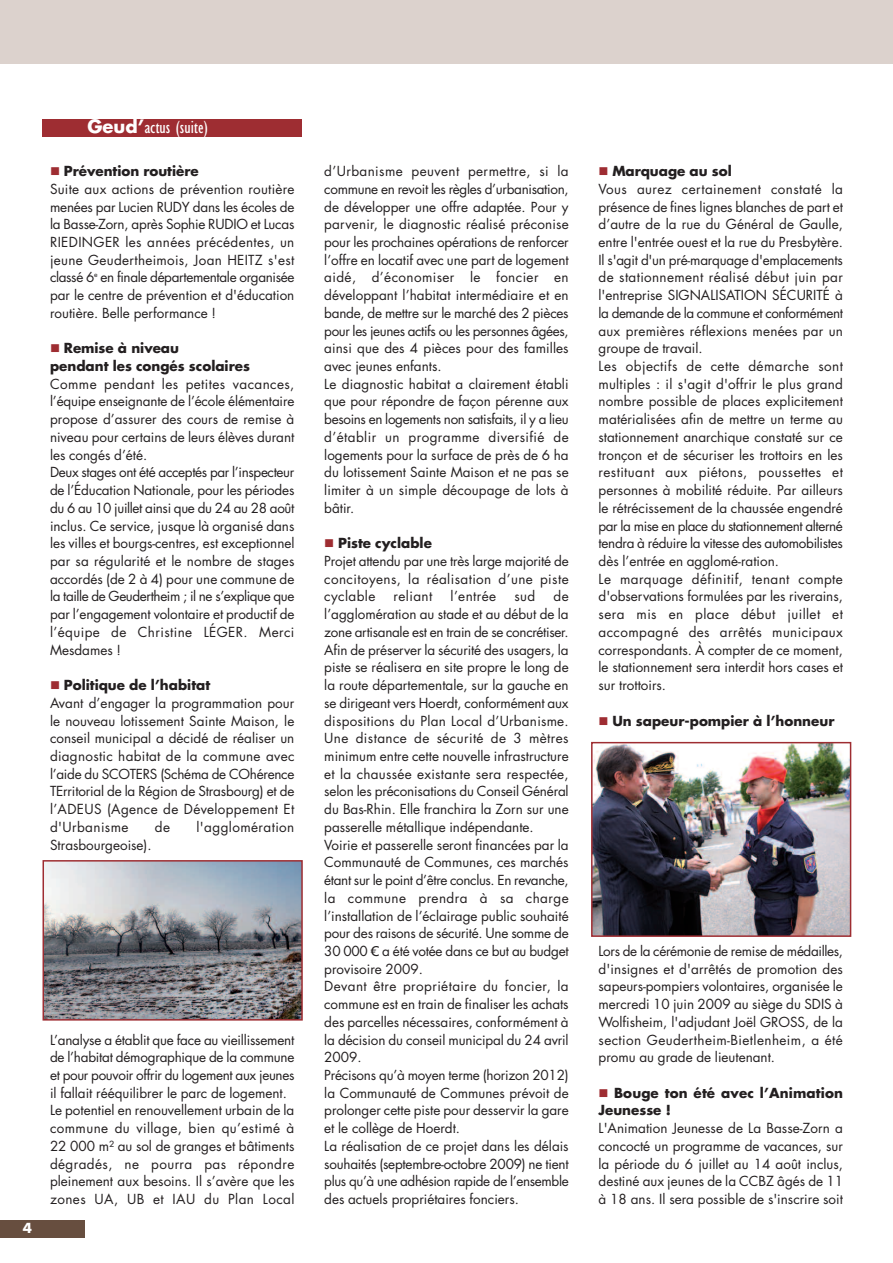
<style>
.page{position:relative;width:893px;height:1263px;background:#fff}
.page>*{position:absolute;margin:0;border:0;box-sizing:border-box;transform-origin:0 0}
.t1{font:condensed 18px "Gill Sans";color:#fff}
.t2{font:13.5px/17.7px "Futura";color:#231f20}
.t3{font:700 13.5px/17.7px "Futura";color:#231f20}
.t4{font:13.5px "Futura";letter-spacing:.03em;color:#231f20}
.t5{font:700 13.5px "Futura";color:#fff}
.s1{font-family:"Futura";font-weight:700;font-stretch:normal}
.s2{font-family:"Verdana"}
</style>
<div class="page">
<div style="left:0;top:0;width:893px;height:64px;background:#dcd2cd"></div>
<div style="left:43px;top:119px;width:259px;height:18px;background:#9e2d32"></div>
<div style="left:0;top:1220px;width:85px;height:17px;background:#674e3f"></div>
<img style="left:46px;top:863px;width:254px;height:154px">
<div style="left:43px;top:860px;width:260px;height:160px;border:2px solid #9e2d32"></div>
<img style="left:594px;top:745px;width:254px;height:189px">
<div style="left:591px;top:742px;width:260px;height:195px;border:2px solid #9e2d32"></div>
<h1 class="t1" style="left:87px;top:121px;width:122px"><span class="s1">Geud’</span>actus (suite)</h1>
<p class="t3" style="left:64px;top:163px;width:136px">Prévention routière</p>
<p class="t2" style="left:50px;top:181px;width:246px;text-align:justify">Suite aux actions de prévention routière menées par Lucien RUDY dans les écoles de la Basse-Zorn, après Sophie RUDIO et Lucas RIEDINGER les années précédentes, un jeune Geudertheimois, Joan HEITZ s'est classé 6<sup>e</sup> en finale départementale organisée par le centre de prévention et d'éducation routière. Belle performance !</p>
<p class="t3" style="left:50px;top:341px;width:201px;text-indent:14px">Remise à niveau<br>pendant les congés scolaires</p>
<p class="t2" style="left:50px;top:376px;width:246px">Comme pendant les petites vacances, l’équipe enseignante de l’école élémentaire propose d’assurer des cours de remise à niveau pour certains de leurs élèves durant les congés d’été.<br>Deux stages ont été acceptés par l’inspecteur de l’Éducation Nationale, pour les périodes du 6 au 10 juillet ainsi que du 24 au 28 août inclus. Ce service, jusque là organisé dans les villes et bourgs-centres, est exceptionnel par sa régularité et le nombre de stages accordés (de 2 à 4) pour une commune de la taille de Geudertheim ; il ne s’explique que par l’engagement volontaire et productif de l’équipe de Christine LÉGER. Merci Mesdames !</p>
<p class="t3" style="left:64px;top:677px;width:148px">Politique de l’habitat</p>
<p class="t2" style="left:50px;top:695px;width:246px;text-align:justify">Avant d’engager la programmation pour le nouveau lotissement Sainte Maison, le conseil municipal a décidé de réaliser un diagnostic habitat de la commune avec l’aide du SCOTERS (Schéma de COhérence TErritorial de la Région de Strasbourg) et de l’ADEUS (Agence de Développement Et d'Urbanisme</p>
<p class="t2" style="left:155px;top:819px;width:17px">de</p>
<p class="t4" style="left:196px;top:821px;width:99px">l'agglomération</p>
<p class="t2" style="left:50px;top:837px;width:103px">Strasbourgeoise).</p>
<p class="t5" style="left:23px;top:1221px;width:11px">4</p>
<p class="t2" style="left:50px;top:1032px;width:246px">L’analyse a établit que face au vieillissement de l’habitat démographique de la commune et pour pouvoir offrir du logement aux jeunes il fallait rééquilibrer le parc de logement.<br>Le potentiel en renouvellement urbain de la commune du village, bien qu’estimé à 22 000 m² au sol de granges et bâtiments dégradés, ne pourra pas répondre pleinement aux besoins. Il s’avère que les zones UA, UB et IAU du Plan Local</p>
<p class="t2" style="left:324px;top:163px;width:246px">d’Urbanisme peuvent permettre, si la commune en revoit les règles d’urbanisation, de développer une offre adaptée. Pour y parvenir, le diagnostic réalisé préconise pour les prochaines opérations de renforcer l’offre en locatif avec une part de logement aidé, d’économiser le foncier en développant l’habitat intermédiaire et en bande, de mettre sur le marché des 2 pièces pour les jeunes actifs ou les personnes âgées, ainsi que des 4 pièces pour des familles avec jeunes enfants.<br>Le diagnostic habitat a clairement établi que pour répondre de façon pérenne aux besoins en logements non satisfaits, il y a lieu d’établir un programme diversifié de logements pour la surface de près de 6 ha du lotissement Sainte Maison et ne pas se limiter à un simple découpage de lots à bâtir.</p>
<p class="t3" style="left:338px;top:535px;width:95px">Piste cyclable</p>
<p class="t2" style="left:324px;top:553px;width:246px;text-align:justify">Projet attendu par une très large majorité de concitoyens, la réalisation d’une piste cyclable</p>
<p class="t2" style="left:324px;top:589px;width:246px;text-indent:229px">de l’agglomération au stade et au début de la zone artisanale est en train de se concrétiser.<br>Afin de préserver la sécurité des usagers, la piste se réalisera en site propre le long de la route départementale, sur la gauche en se dirigeant vers Hoerdt, conformément aux dispositions du Plan Local d’Urbanisme.<br>Une distance de sécurité de 3 mètres minimum entre cette nouvelle infrastructure et la chaussée existante sera respectée, selon les préconisations du Conseil Général du Bas-Rhin. Elle franchira la Zorn sur une passerelle métallique indépendante.<br>Voirie et passerelle seront financées par la Communauté de Communes, ces marchés étant sur le point d’être conclus. En revanche, la commune prendra à sa charge l’installation de l’éclairage public souhaité pour des raisons de sécurité. Une somme de 30 000 <span class="s2">€</span> a été votée dans ce but au budget provisoire 2009.<br>Devant être propriétaire du foncier, la commune est en train de finaliser les achats des parcelles nécessaires, conformément à la décision du conseil municipal du 24 avril 2009.<br>Précisons qu’à moyen terme (horizon 2012) la Communauté de Communes prévoit de prolonger cette piste pour desservir la gare et le collège de Hoerdt.<br>La réalisation de ce projet dans les délais souhaités (septembre-octobre 2009) ne tient plus qu’à une adhésion rapide de l’ensemble des actuels propriétaires fonciers.</p>
<p class="t4" style="left:394px;top:590px;width:40px">reliant</p>
<p class="t2" style="left:450px;top:589px;width:47px">l’entrée</p>
<p class="t2" style="left:514px;top:589px;width:22px">sud</p>
<p class="t3" style="left:612px;top:163px;width:121px">Marquage au sol</p>
<p class="t2" style="left:599px;top:181px;width:246px">Vous aurez certainement constaté la présence de fines lignes blanches de part et d’autre de la rue du Général de Gaulle, entre l'entrée ouest et la rue du Presbytère.<br>Il s'agit d'un pré-marquage d'emplacements de stationnement réalisé début juin par l'entreprise SIGNALISATION SÉCURITÉ à la demande de la commune et conformément aux premières réflexions menées par un groupe de travail.<br>Les objectifs de cette démarche sont multiples : il s'agit d'offrir le plus grand nombre possible de places explicitement matérialisées afin de mettre un terme au stationnement anarchique constaté sur ce tronçon et de sécuriser les trottoirs en les restituant aux piétons, poussettes et personnes à mobilité réduite. Par ailleurs le rétrécissement de la chaussée engendré par la mise en place du stationnement alterné tendra à réduire la vitesse des automobilistes dès l’entrée en agglomé-ration.<br>Le marquage définitif, tenant compte d'observations formulées par les riverains, sera mis en place début juillet et accompagné des arrêtés municipaux correspondants. À compter de ce moment, le stationnement sera interdit hors cases et sur trottoirs.</p>
<p class="t3" style="left:612px;top:713px;width:224px">Un sapeur-pompier à l’honneur</p>
<p class="t2" style="left:599px;top:943px;width:246px;text-align:justify">Lors de la cérémonie de remise de médailles, d'insignes et d'arrêtés de promotion des sapeurs-pompiers volontaires, organisée le mercredi 10 juin 2009 au siège du SDIS à Wolfisheim, l'adjudant Joël GROSS, de la section Geudertheim-Bietlenheim, a été promu au grade de lieutenant.</p>
<p class="t3" style="left:599px;top:1085px;width:246px;text-indent:15px">Bouge ton été avec l’Animation<br>Jeunesse !</p>
<p class="t2" style="left:599px;top:1120px;width:246px;text-align:justify">L'Animation Jeunesse de La Basse-Zorn a concocté un programme de vacances, sur la période du 6 juillet au 14 août inclus, destiné aux jeunes de la CCBZ âgés de 11 à 18 ans. Il sera possible de s'inscrire soit</p>
</div>
